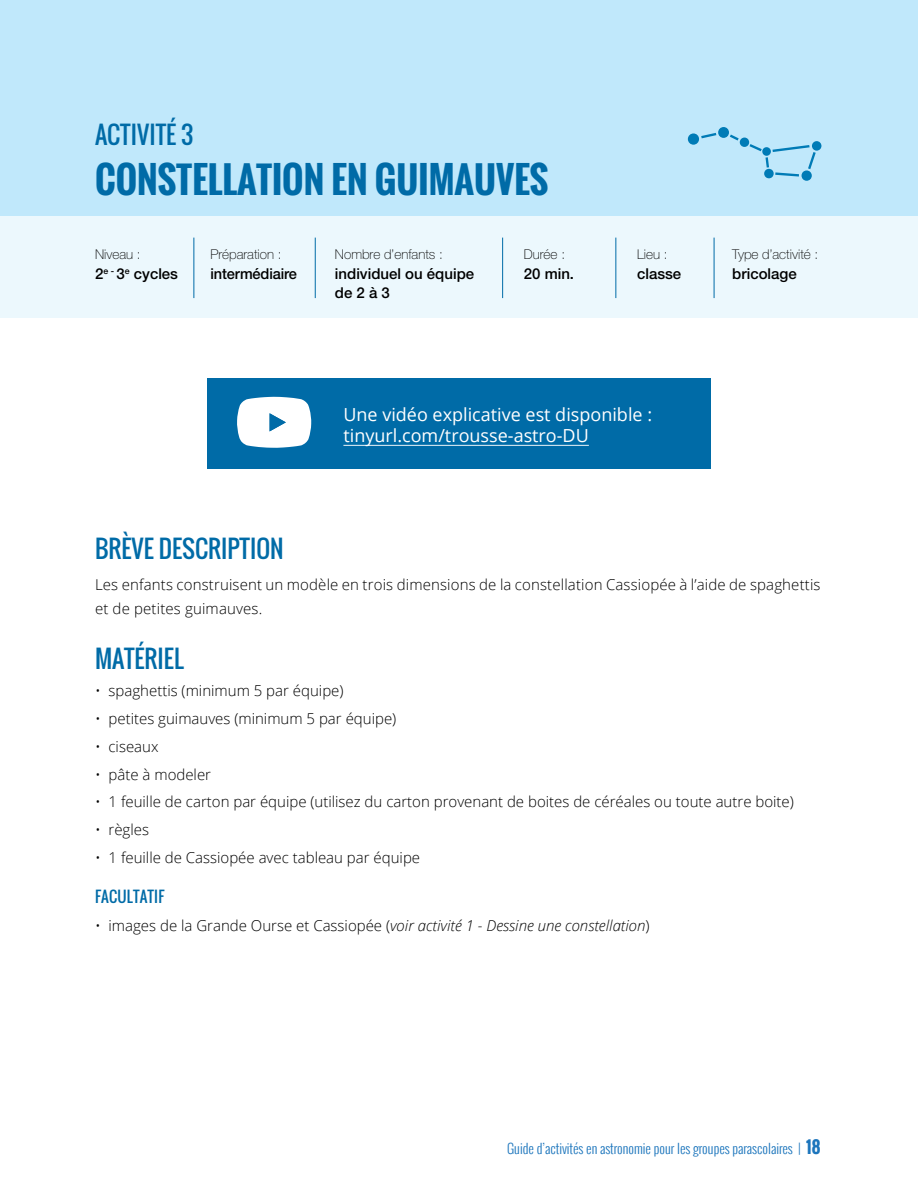
<style>
.page{position:relative;width:918px;height:1188px;background:#fff}
.page>*{position:absolute;margin:0;border:0;box-sizing:border-box;transform-origin:0 0}
.t1{font:700 36px "Oswald";color:#006ba7}
.t2{font:24px "Oswald";color:#006ba7}
.t3{font:18px/21.6px "Open Sans";color:#fff}
.t4{font:300 15px/24px "Open Sans";color:#000}
.t5{font:italic 300 15px "Open Sans";color:#000}
.t6{font:500 15px/19.5px "Helvetica Neue";color:#000}
.t7{font:15px "Oswald";letter-spacing:.015em;color:#006ba7}
.t8{font:100 13.5px "Helvetica Neue";color:#000}
.t9{font:300 13.5px "Oswald";color:#1c75bc}
.s1{font-style:inherit}
.s2{font-style:normal}
.s3{font-weight:700;font-size:16.5px}
</style>
<div class="page">
<div style="left:0;top:203px;width:918px;height:115px;background:#ecf8fd"></div>
<div style="left:0;top:0;width:918px;height:216px;background:#c0e8fb"></div>
<div style="left:688px;top:133px;width:11px;height:12px;background:#007bb6;border-radius:50%"></div>
<div style="left:718px;top:127px;width:11px;height:11px;background:#007bb6;border-radius:50%"></div>
<div style="left:802px;top:170px;width:10px;height:11px;background:#007bb6;border-radius:50%"></div>
<svg style="left:812px;top:141px;width:10px;height:10px"></svg>
<div style="left:764px;top:169px;width:10px;height:9px;background:#007bb6;border-radius:50%"></div>
<div style="left:740px;top:137px;width:9px;height:10px;background:#007bb6;border-radius:50%"></div>
<svg style="left:701px;top:133px;width:15px;height:5px"></svg>
<svg style="left:750px;top:144px;width:66px;height:33px"></svg>
<svg style="left:730px;top:135px;width:9px;height:6px"></svg>
<hr style="left:194px;top:238px;width:1px;height:60px;background:#006ba7">
<hr style="left:315px;top:238px;width:1px;height:60px;background:#006ba7">
<hr style="left:502px;top:238px;width:1px;height:60px;background:#006ba7">
<hr style="left:615px;top:238px;width:1px;height:60px;background:#006ba7">
<hr style="left:714px;top:238px;width:1px;height:60px;background:#006ba7">
<div style="left:207px;top:378px;width:504px;height:91px;background:#006ba7"></div>
<hr style="left:343px;top:445px;width:246px;height:1px;background:#fff">
<svg style="left:237px;top:397px;width:74px;height:51px;background:#dae9f2"></svg>
<h2 class="t2" style="left:95px;top:117px;width:100px">ACTIVITÉ 3</h2>
<h1 class="t1" style="left:95px;top:153px;width:455px">CONSTELLATION EN GUIMAUVES</h1>
<p class="t8" style="left:95px;top:246px;width:47px">Niveau :</p>
<p class="t6" style="left:95px;top:263px;width:85px">2<sup>e</sup> <sup>-</sup> 3<sup>e</sup> cycles</p>
<p class="t8" style="left:211px;top:246px;width:73px">Préparation :</p>
<p class="t6" style="left:211px;top:263px;width:88px">intermédiaire</p>
<p class="t8" style="left:335px;top:246px;width:109px">Nombre d’enfants :</p>
<p class="t6" style="left:335px;top:263px;width:141px">individuel ou équipe de 2 à 3</p>
<p class="t8" style="left:524px;top:246px;width:43px">Durée :</p>
<p class="t6" style="left:524px;top:263px;width:52px">20 min.</p>
<p class="t8" style="left:637px;top:246px;width:32px">Lieu :</p>
<p class="t6" style="left:637px;top:263px;width:46px">classe</p>
<p class="t8" style="left:732px;top:246px;width:88px">Type d’activité :</p>
<p class="t6" style="left:732px;top:263px;width:66px">bricolage</p>
<p class="t3" style="left:343px;top:403px;width:310px">Une vidéo explicative est disponible : tinyurl.com/trousse-astro<span class="s1">-DU</span></p>
<h2 class="t2" style="left:95px;top:531px;width:190px">BRÈVE DESCRIPTION</h2>
<p class="t4" style="left:95px;top:572px;width:727px">Les enfants construisent un modèle en trois dimensions de la constellation Cassiopée à l’aide de spaghettis et de petites guimauves.</p>
<h2 class="t2" style="left:95px;top:640px;width:90px">MATÉRIEL</h2>
<p class="t4" style="left:95px;top:679px;width:250px">• spaghettis (minimum 5 par équipe)</p>
<p class="t4" style="left:95px;top:706px;width:303px">• petites guimauves (minimum 5 par équipe)</p>
<p class="t4" style="left:95px;top:734px;width:65px">• ciseaux</p>
<p class="t4" style="left:95px;top:762px;width:118px">• pâte à modeler</p>
<p class="t4" style="left:95px;top:790px;width:700px">• 1 feuille de carton par équipe (utilisez du carton provenant de boites de céréales ou toute autre boite)</p>
<p class="t4" style="left:95px;top:817px;width:56px">• règles</p>
<p class="t4" style="left:95px;top:845px;width:327px">• 1 feuille de Cassiopée avec tableau par équipe</p>
<p class="t7" style="left:95px;top:886px;width:71px">FACULTATIF</p>
<p class="t5" style="left:95px;top:915px;width:556px"><span class="s2">• images de la Grande Ourse et Cassiopée (</span>voir activité 1 - Dessine une constellation<span class="s2">)</span></p>
<p class="t9" style="left:507px;top:1138px;width:315px">Guide d’activités en astronomie pour les groupes parascolaires | <span class="s3">18</span></p>
</div>
